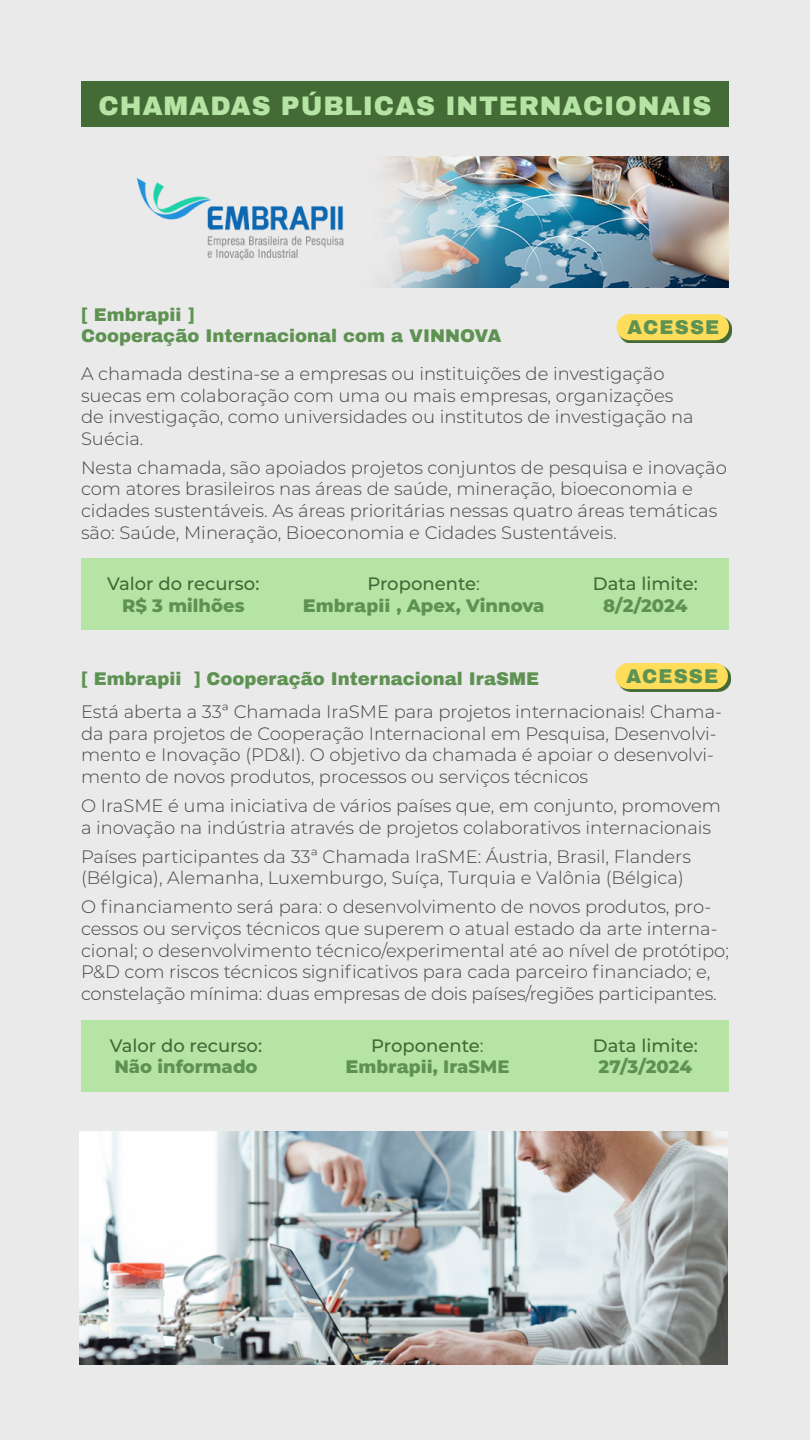
<style>
.page{position:relative;width:810px;height:1440px;background:#eaeaea}
.page>*{position:absolute;margin:0;border:0;box-sizing:border-box;transform-origin:0 0}
.t1{font:900 26.25px "Archivo";letter-spacing:.03em;color:#b5e4a5}
.t2{font:900 19.5px "Archivo";letter-spacing:.06em;color:#5e9252}
.t3{font:300 18px/21.6px "Montserrat";color:#444}
.t4{font:900 18px/21.6px "Archivo";color:#5e9252}
.t5{font:800 18px/21.6px "Montserrat";color:#5e9252;text-align:center}
.t6{font:500 18px "Montserrat";color:#426936}
.s1{font-weight:500;color:#426936}
.s2{font-weight:400;color:#426936}
.s3{font-family:"Archivo";font-weight:900}
.s4{font-weight:400}
.s5{font-family:"Montserrat";font-weight:800}
</style>
<div class="page">
<img style="left:136px;top:156px;width:593px;height:132px">
<div style="left:81px;top:81px;width:648px;height:46px;background:#446a36"></div>
<div style="left:81px;top:559px;width:648px;height:71px;background:#b5e4a5"></div>
<div style="left:81px;top:1020px;width:648px;height:71px;background:#b5e4a5"></div>
<svg style="left:618px;top:317px;width:114px;height:26px"></svg>
<div style="left:617px;top:314px;width:112px;height:26px;background:#fedd5b;border-radius:13px"></div>
<svg style="left:620px;top:666px;width:111px;height:26px"></svg>
<div style="left:615px;top:663px;width:113px;height:26px;background:#fedd5b;border-radius:13px"></div>
<img style="left:80px;top:1131px;width:648px;height:234px">
<h1 class="t1" style="left:99px;top:90px;width:614px">CHAMADAS PÚBLICAS INTERNACIONAIS</h1>
<p class="t4" style="left:81px;top:304px;width:422px">[ Embrapii ]<br>Cooperação Internacional com a VINNOVA</p>
<p class="t2" style="left:627px;top:316px;width:94px">ACESSE</p>
<p class="t3" style="left:81px;top:362px;width:614px">A chamada destina-se a empresas ou instituições de investigação suecas em colaboração com uma ou mais empresas, organizações de investigação, como universidades ou institutos de investigação na Suécia.</p>
<p class="t3" style="left:81px;top:456px;width:647px">Nesta chamada, são apoiados projetos conjuntos de pesquisa e inovação com atores brasileiros nas áreas de saúde, mineração, bioeconomia e cidades sustentáveis. As áreas prioritárias nessas quatro áreas temáticas são: Saúde, Mineração, Bioeconomia e Cidades Sustentáveis.</p>
<p class="t6" style="left:107px;top:571px;width:154px">Valor do recurso:</p>
<p class="t5" style="left:122px;top:594px;width:124px">R$ 3 milhões</p>
<p class="t5" style="left:303px;top:572px;width:243px"><span class="s1">Proponente</span><span class="s2">:<br></span><span class="s3">Embrapii</span> , Apex, Vinnova</p>
<p class="t6" style="left:593px;top:571px;width:107px">Data limite:</p>
<p class="t5" style="left:603px;top:594px;width:86px">8/2/2024</p>
<p class="t4" style="left:81px;top:668px;width:460px">[ Embrapii ] Cooperação Internacional IraSME</p>
<p class="t2" style="left:626px;top:664px;width:94px">ACESSE</p>
<p class="t3" style="left:81px;top:700px;width:643px">Está aberta a 33ª Chamada IraSME para projetos internacionais! Chama&shy;da para projetos de Cooperação Internacional em Pesquisa, Desenvolvi&shy;mento e Inovação (PD&amp;I). O objetivo da chamada é apoiar o desenvolvi&shy;mento de novos produtos, processos ou serviços técnicos</p>
<p class="t3" style="left:81px;top:794px;width:641px">O IraSME é uma iniciativa de vários países que, em conjunto, promovem a inovação na indústria através de projetos colaborativos internacionais</p>
<p class="t3" style="left:81px;top:845px;width:611px">Países participantes da 33ª Chamada IraSME: Áustria, Brasil, Flanders (Bélgica), Alemanha, Luxemburgo, Suíça, Turquia e Valônia (Bélgica)</p>
<p class="t3" style="left:81px;top:896px;width:650px">O financiamento será para: o desenvolvimento de novos produtos, pro&shy;cessos ou serviços técnicos que superem o atual estado da arte interna&shy;cional; o desenvolvimento técnico/experimental até ao nível de protótipo; P&amp;D com riscos técnicos significativos para cada parceiro financiado; e, constelação mínima: duas empresas de dois países/regiões participantes.</p>
<p class="t6" style="left:110px;top:1033px;width:154px">Valor do recurso:</p>
<p class="t5" style="left:114px;top:1055px;width:145px">Não informado</p>
<p class="t6" style="left:371px;top:1033px;width:114px">Proponente<span class="s4">:</span></p>
<p class="t4" style="left:345px;top:1056px;width:165px">Embrapii<span class="s5">, IraSME</span></p>
<p class="t6" style="left:593px;top:1033px;width:107px">Data limite:</p>
<p class="t5" style="left:599px;top:1055px;width:95px">27/3/2024</p>
</div>
